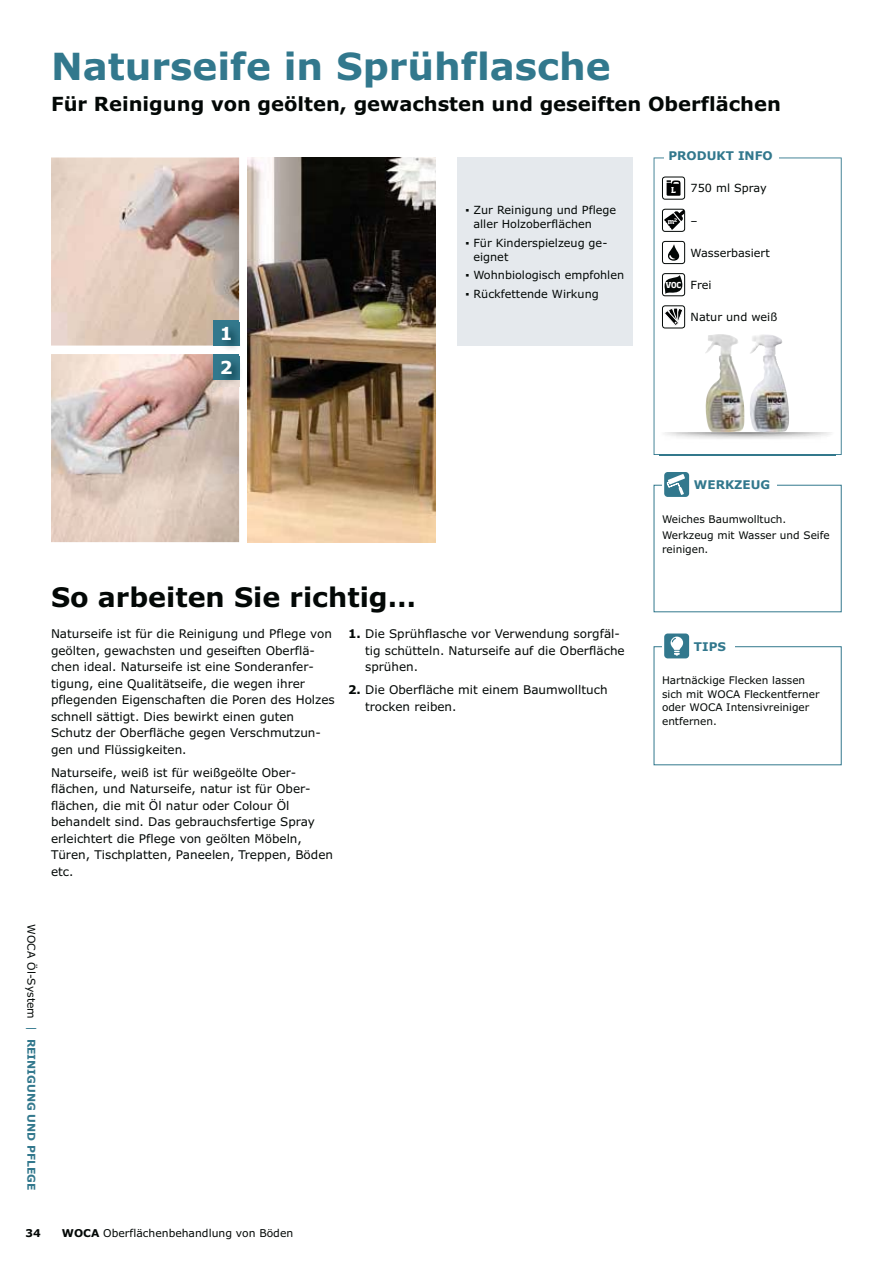
<style>
.page{position:relative;width:893px;height:1263px;background:#fff}
.page>*{position:absolute;margin:0;border:0;box-sizing:border-box;transform-origin:0 0}
.t1{font:700 37.5px "Verdana";color:#32788d}
.t2{font:700 27px "Verdana";color:#030806}
.t3{font:700 19.5px "Verdana";color:#030806}
.t4{font:700 18px/34px "Verdana";color:#fff}
.t5{font:12px/16.5px "Verdana";color:#030806}
.t6{font:700 12px "Verdana";color:#32788d}
.t7{font:11.25px/14.2px "Verdana";color:#030806}
.t8{font:10.8px "Verdana";color:#030806}
.t9{font:700 10.8px "Verdana";color:#32788d}
.t10{font:700 10.8px "Verdana";color:#030806}
.t11{font:10.5px/13.5px "Verdana";color:#030806}
.t12{font:700 8.1px "Soho Std";color:#fff}
.t13{font:700 6.6px "Soho Std";color:#fff}
.s1{font-family:"Soho Std";font-weight:700;font-size:8.1px;color:#fff}
.s2{font-weight:700}
.s3{font-weight:400;color:#030806}
.s4{font-weight:400}
</style>
<div class="page">
<img style="left:248px;top:158px;width:188px;height:384px">
<img style="left:51px;top:158px;width:188px;height:188px">
<div style="left:214px;top:320px;width:25px;height:26px;background:#32788d"></div>
<img style="left:225px;top:323px;width:15px;height:26px">
<img style="left:224px;top:323px;width:15px;height:23px">
<img style="left:51px;top:354px;width:188px;height:188px">
<div style="left:214px;top:354px;width:25px;height:26px;background:#32788d"></div>
<img style="left:218px;top:357px;width:22px;height:29px">
<svg style="left:653px;top:158px;width:189px;height:297px"></svg>
<div style="left:664px;top:147px;width:115px;height:17px;background:#fff"></div>
<div style="left:662px;top:177px;width:23px;height:22px;background:#fff;border-radius:3px"></div>
<svg style="left:666px;top:180px;width:14px;height:16px"></svg>
<div style="left:662px;top:177px;width:23px;height:23px;border:1px solid #030806;border-radius:3px"></div>
<svg style="left:664px;top:211px;width:19px;height:19px"></svg>
<div style="left:662px;top:209px;width:23px;height:23px;border:1px solid #030806;border-radius:3px"></div>
<svg style="left:664px;top:307px;width:19px;height:19px"></svg>
<div style="left:662px;top:305px;width:23px;height:23px;border:1px solid #030806;border-radius:3px"></div>
<div style="left:662px;top:241px;width:23px;height:23px;background:#fff;border-radius:3px"></div>
<svg style="left:668px;top:244px;width:11px;height:17px"></svg>
<div style="left:662px;top:241px;width:23px;height:23px;border:1px solid #030806;border-radius:3px"></div>
<svg style="left:664px;top:275px;width:19px;height:19px"></svg>
<div style="left:662px;top:273px;width:23px;height:23px;border:1px solid #030806;border-radius:3px"></div>
<div style="left:457px;top:158px;width:175px;height:188px;background:#e5e9ed"></div>
<img style="left:660px;top:432px;width:175px;height:23px">
<div style="left:653px;top:485px;width:189px;height:127px;border:1px solid #32788d"></div>
<div style="left:662px;top:476px;width:115px;height:17px;background:#fff"></div>
<div style="left:664px;top:472px;width:25px;height:25px;background:#32788d;border-radius:4px"></div>
<svg style="left:667px;top:474px;width:18px;height:21px"></svg>
<div style="left:653px;top:646px;width:189px;height:119px;border:1px solid #32788d"></div>
<div style="left:662px;top:638px;width:72px;height:17px;background:#fff"></div>
<div style="left:664px;top:634px;width:25px;height:24px;background:#32788d;border-radius:4px"></div>
<svg style="left:670px;top:637px;width:13px;height:19px"></svg>
<img style="left:707px;top:334px;width:13px;height:17px">
<img style="left:749px;top:334px;width:16px;height:20px">
<h1 class="t1" style="left:51px;top:51px;width:561px">Naturseife in Sprühflasche</h1>
<h3 class="t3" style="left:51px;top:96px;width:731px">Für Reinigung von geölten, gewachsten und geseiften Oberflächen</h3>
<p class="t6" style="left:668px;top:151px;width:106px">PRODUKT INFO</p>
<p class="t12" style="left:671px;top:184px;width:6px">L</p>
<p class="t7" style="left:691px;top:182px;width:78px">750 ml Spray</p>
<p class="t13" style="left:668px;top:217px;width:11px">m<sup>2</sup></p>
<p class="t7" style="left:691px;top:214px;width:9px">–</p>
<p class="t7" style="left:473px;top:204px;width:144px;text-indent:-8px">▪ Zur Reinigung und Pflege aller Holzoberflächen</p>
<p class="t7" style="left:473px;top:236px;width:136px;text-indent:-8px">▪ Für Kinderspielzeug ge&shy;eignet</p>
<p class="t7" style="left:465px;top:269px;width:160px">▪ Wohnbiologisch empfohlen</p>
<p class="t7" style="left:465px;top:288px;width:135px">▪ Rückfettende Wirkung</p>
<p class="t7" style="left:691px;top:247px;width:81px">Wasserbasiert</p>
<p class="t7" style="left:666px;top:279px;width:48px"><span class="s1">VOC</span> Frei</p>
<h3 class="t4" style="left:220px;top:318px;width:14px">1<br>2</h3>
<p class="t7" style="left:691px;top:311px;width:88px">Natur und weiß</p>
<h2 class="t2" style="left:51px;top:587px;width:367px">So arbeiten Sie richtig…</h2>
<p class="t5" style="left:51px;top:627px;width:285px">Naturseife ist für die Reinigung und Pflege von geölten, gewachsten und geseiften Oberflä&shy;chen ideal. Naturseife ist eine Sonderanfer&shy;tigung, eine Qualitätseife, die wegen ihrer pflegenden Eigenschaften die Poren des Holzes schnell sättigt. Dies bewirkt einen guten Schutz der Oberfläche gegen Verschmutzun&shy;gen und Flüssigkeiten.</p>
<p class="t5" style="left:51px;top:765px;width:284px">Naturseife, weiß ist für weißgeölte Ober&shy;flächen, und Naturseife, natur ist für Ober&shy;flächen, die mit Öl natur oder Colour Öl behandelt sind. Das gebrauchsfertige Spray erleichtert die Pflege von geölten Möbeln, Türen, Tischplatten, Paneelen, Treppen, Böden etc.</p>
<p class="t5" style="left:365px;top:627px;width:261px;text-indent:-17px"><span class="s2">1.</span> Die Sprühflasche vor Verwendung sorgfäl&shy;tig schütteln. Naturseife auf die Oberfläche sprühen.</p>
<p class="t5" style="left:365px;top:683px;width:244px;text-indent:-17px"><span class="s2">2.</span> Die Oberfläche mit einem Baumwolltuch trocken reiben.</p>
<p class="t9" style="left:36px;top:924px;width:268px;rotate:90deg"><span class="s3">WOCA Öl-System</span> <span class="s4">|</span> REINIGUNG UND PFLEGE</p>
<p class="t10" style="left:26px;top:1229px;width:17px">34</p>
<p class="t8" style="left:62px;top:1229px;width:233px"><span class="s2">WOCA</span> Oberflächenbehandlung von Böden</p>
<p class="t6" style="left:694px;top:480px;width:78px">WERKZEUG</p>
<p class="t11" style="left:662px;top:511px;width:169px;line-height:16.6px">Weiches Baumwolltuch.<br>Werkzeug mit Wasser und Seife</p>
<p class="t11" style="left:662px;top:543px;width:48px">reinigen.</p>
<p class="t6" style="left:694px;top:642px;width:34px">TIPS</p>
<p class="t11" style="left:662px;top:674px;width:159px">Hartnäckige Flecken lassen sich mit WOCA Fleckentferner oder WOCA Intensivreiniger entfernen.</p>
</div>
